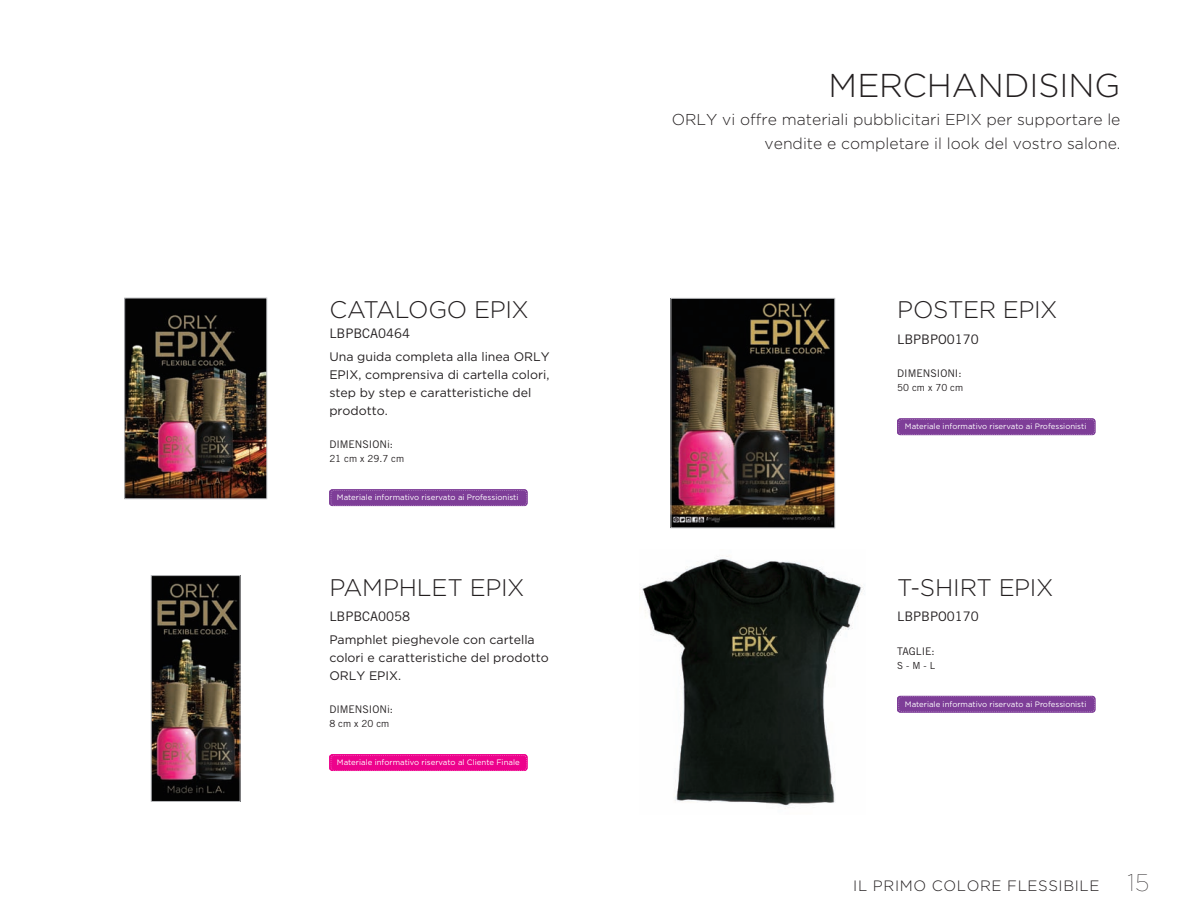
<style>
.page{position:relative;width:1188px;height:918px;background:#fff}
.page>*{position:absolute;margin:0;border:0;box-sizing:border-box;transform-origin:0 0}
.Cat_Title{font:300 33px "Gotham";letter-spacing:-.005em;color:#231f20}
.Dims{font:300 24px "Gotham";letter-spacing:-.015em;color:#231f20}
.Section_Subhead{font:300 15.75px/24px "Gotham";color:#231f20;text-align:right}
.t1{font:300 15px "Gotham";letter-spacing:.04em;color:#231f20}
.ITEM__Heading{font:13.2px "Trade Gothic LT Std";color:#231f20}
.Dims-2{font:13.2px "Trade Gothic LT Std";color:#231f20}
.Item_Body{font:12.3px/18px "Gotham";color:#231f20}
.Bullets{font:10.5px "Trade Gothic LT Std";color:#231f20}
.Dims-3{font:9.75px "Trade Gothic LT Std";color:#231f20}
.t2{font:7.8px "Gotham";color:#fff}
.s1{font-weight:100;font-size:24px}
</style>
<div class="page">
<img style="left:673px;top:300px;width:160px;height:226px">
<div style="left:671px;top:298px;width:164px;height:230px;border:1px solid #bcbdc0"></div>
<img style="left:126px;top:300px;width:139px;height:197px">
<div style="left:124px;top:298px;width:143px;height:201px;border:1px solid #bcbdc0"></div>
<img style="left:153px;top:577px;width:86px;height:223px">
<div style="left:151px;top:575px;width:90px;height:227px;border:1px solid #bcbdc0"></div>
<img style="left:897px;top:418px;width:199px;height:17px">
<svg style="left:899px;top:419px;width:196px;height:16px;background:#804099"></svg>
<img style="left:897px;top:696px;width:199px;height:17px">
<div style="left:899px;top:697px;width:196px;height:15px;background:#7e3e98"></div>
<img style="left:329px;top:489px;width:199px;height:17px">
<div style="left:331px;top:490px;width:196px;height:15px;background:#7e3e98"></div>
<img style="left:329px;top:754px;width:199px;height:17px">
<div style="left:331px;top:755px;width:196px;height:15px;background:#ed028c"></div>
<img style="left:641px;top:556px;width:222px;height:250px">
<p class="Dims" style="left:329px;top:297px;width:201px">CATALOGO EPIX</p>
<p class="Dims-2" style="left:329px;top:326px;width:82px">LBPBCA0464</p>
<p class="Item_Body" style="left:329px;top:347px;width:222px">Una guida completa alla linea ORLY<br>EPIX, comprensiva di cartella colori, step by step e caratteristiche del prodotto.</p>
<p class="Bullets" style="left:329px;top:438px;width:65px">DIMENSIONi:</p>
<p class="Dims-3" style="left:329px;top:453px;width:76px">21 cm x 29.7 cm</p>
<p class="t2" style="left:337px;top:493px;width:183px">Materiale informativo riservato ai Professionisti</p>
<p class="Dims" style="left:329px;top:574px;width:197px">PAMPHLET EPIX</p>
<p class="ITEM__Heading" style="left:329px;top:609px;width:82px">LBPBCA0058</p>
<p class="Item_Body" style="left:329px;top:630px;width:221px">Pamphlet pieghevole con cartella colori e caratteristiche del prodotto<br>ORLY EPIX.</p>
<p class="Bullets" style="left:329px;top:703px;width:65px">DIMENSIONi:</p>
<p class="Dims-3" style="left:329px;top:718px;width:62px">8 cm x 20 cm</p>
<p class="t2" style="left:337px;top:758px;width:184px">Materiale informativo riservato al Cliente Finale</p>
<p class="Cat_Title" style="left:829px;top:67px;width:293px">MERCHANDISING</p>
<p class="Section_Subhead" style="left:672px;top:107px;width:450px">ORLY vi offre materiali pubblicitari EPIX per supportare le vendite e completare il look del vostro salone.</p>
<p class="Dims" style="left:897px;top:297px;width:162px">POSTER EPIX</p>
<p class="ITEM__Heading" style="left:897px;top:331px;width:83px">LBPBPO0170</p>
<p class="Bullets" style="left:897px;top:367px;width:66px">DIMENSIONI:</p>
<p class="Dims-3" style="left:897px;top:382px;width:68px">50 cm x 70 cm</p>
<p class="t2" style="left:905px;top:422px;width:183px">Materiale informativo riservato ai Professionisti</p>
<p class="Dims" style="left:897px;top:574px;width:158px">T-SHIRT EPIX</p>
<p class="ITEM__Heading" style="left:897px;top:609px;width:83px">LBPBPO0170</p>
<p class="Bullets" style="left:897px;top:645px;width:39px">TAGLIE:</p>
<p class="Dims-3" style="left:897px;top:660px;width:39px">S - M - L</p>
<p class="t2" style="left:905px;top:700px;width:183px">Materiale informativo riservato ai Professionisti</p>
<p class="t1" style="left:853px;top:878px;width:297px">IL PRIMO COLORE FLESSIBILE <span class="s1">15</span></p>
</div>
